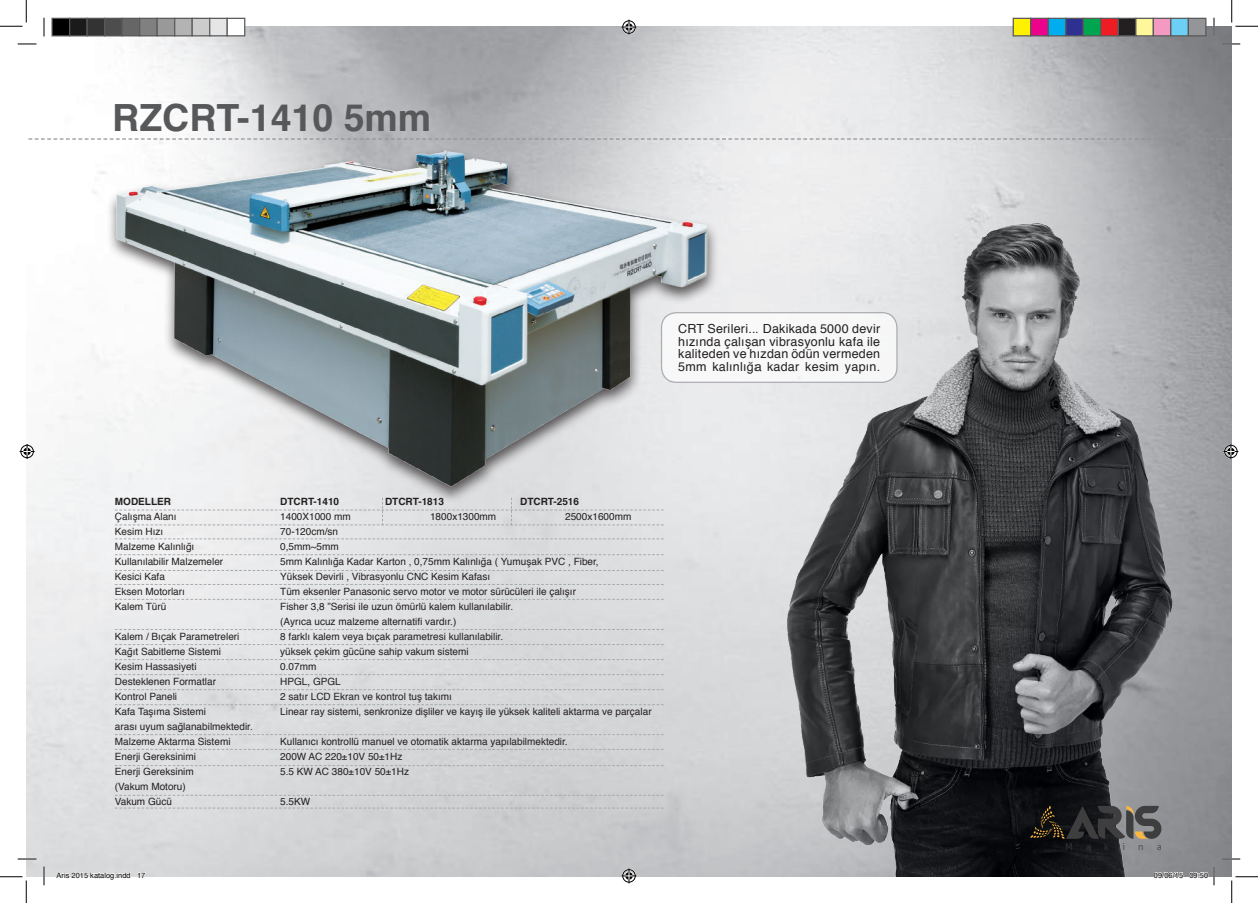
<style>
.page{position:relative;width:1258px;height:903px;background:#fff}
.page>*{position:absolute;margin:0;border:0;box-sizing:border-box;transform-origin:0 0}
.t1{font:700 37.5px "Helvetica";color:#57585a}
.t2{font:12.5px/12.5px "Helvetica";letter-spacing:.02em;color:#231f20;text-align:justify}
.t3{font:10px/15px "Helvetica";color:#231f20}
.t4{font:700 10px "Helvetica";color:#231f20}
.t5{font:300 9.5px "Aller";color:#3e3e3f}
.t6{font:7.5px "Helvetica";color:#000}
</style>
<div class="page">
<img style="left:26px;top:26px;width:1205px;height:851px">
<img style="left:106px;top:145px;width:608px;height:351px">
<svg style="left:26px;top:138px;width:1205px;height:2px;background:#b9babd"></svg>
<div style="left:661px;top:313px;width:235px;height:69px;background:#f8f8f9;border-radius:15px"></div>
<div style="left:661px;top:312px;width:236px;height:71px;border:1px solid #919398;border-radius:15px"></div>
<img style="left:756px;top:211px;width:461px;height:666px">
<svg style="left:1030px;top:806px;width:131px;height:33px;background:#3f3d39"></svg>
<svg style="left:115px;top:629px;width:548px;height:1px"></svg>
<svg style="left:115px;top:644px;width:548px;height:1px"></svg>
<svg style="left:115px;top:554px;width:548px;height:1px"></svg>
<svg style="left:115px;top:674px;width:548px;height:1px"></svg>
<svg style="left:115px;top:538px;width:548px;height:1px"></svg>
<svg style="left:115px;top:659px;width:548px;height:1px"></svg>
<svg style="left:115px;top:570px;width:548px;height:1px"></svg>
<svg style="left:115px;top:689px;width:548px;height:1px"></svg>
<svg style="left:115px;top:749px;width:548px;height:1px"></svg>
<svg style="left:115px;top:584px;width:548px;height:1px"></svg>
<svg style="left:115px;top:704px;width:548px;height:1px"></svg>
<svg style="left:115px;top:765px;width:548px;height:1px"></svg>
<svg style="left:115px;top:808px;width:548px;height:1px"></svg>
<svg style="left:115px;top:795px;width:548px;height:1px"></svg>
<svg style="left:115px;top:599px;width:548px;height:1px"></svg>
<svg style="left:115px;top:734px;width:548px;height:1px"></svg>
<svg style="left:115px;top:498px;width:548px;height:27px"></svg>
<svg style="left:18px;top:43px;width:18px;height:2px"></svg>
<svg style="left:1221px;top:43px;width:19px;height:2px"></svg>
<svg style="left:18px;top:858px;width:18px;height:2px"></svg>
<svg style="left:1221px;top:858px;width:19px;height:2px"></svg>
<svg style="left:43px;top:18px;width:2px;height:18px"></svg>
<svg style="left:43px;top:866px;width:2px;height:19px"></svg>
<svg style="left:1212px;top:18px;width:2px;height:18px"></svg>
<svg style="left:0;top:0;width:27px;height:27px"></svg>
<svg style="left:0;top:876px;width:27px;height:27px"></svg>
<svg style="left:1231px;top:0;width:26px;height:27px"></svg>
<svg style="left:1231px;top:876px;width:26px;height:27px"></svg>
<svg style="left:621px;top:20px;width:15px;height:15px"></svg>
<svg style="left:621px;top:868px;width:15px;height:15px"></svg>
<svg style="left:20px;top:444px;width:15px;height:15px"></svg>
<svg style="left:1223px;top:444px;width:15px;height:15px"></svg>
<div style="left:52px;top:18px;width:18px;height:18px;background:#000"></div>
<div style="left:51px;top:18px;width:19px;height:18px;border:1px solid #595959"></div>
<div style="left:70px;top:18px;width:17px;height:18px;background:#1a1a1a"></div>
<div style="left:69px;top:18px;width:19px;height:18px;border:1px solid #595959"></div>
<div style="left:87px;top:18px;width:18px;height:18px;background:#333"></div>
<div style="left:86px;top:18px;width:19px;height:18px;border:1px solid #595959"></div>
<div style="left:105px;top:18px;width:17px;height:18px;background:#4d4d4d"></div>
<div style="left:104px;top:18px;width:19px;height:18px;border:1px solid #595959"></div>
<div style="left:122px;top:18px;width:18px;height:18px;background:#666"></div>
<div style="left:121px;top:18px;width:19px;height:18px;border:1px solid #595959"></div>
<div style="left:140px;top:18px;width:17px;height:18px;background:#808080"></div>
<div style="left:139px;top:18px;width:19px;height:18px;border:1px solid #595959"></div>
<div style="left:157px;top:18px;width:18px;height:18px;background:#999"></div>
<div style="left:156px;top:18px;width:19px;height:18px;border:1px solid #595959"></div>
<div style="left:175px;top:18px;width:17px;height:18px;background:#b3b3b3"></div>
<div style="left:174px;top:18px;width:19px;height:18px;border:1px solid #595959"></div>
<div style="left:192px;top:18px;width:18px;height:18px;background:#ccc"></div>
<div style="left:191px;top:18px;width:19px;height:18px;border:1px solid #595959"></div>
<div style="left:210px;top:18px;width:17px;height:18px;background:#e6e6e6"></div>
<div style="left:209px;top:18px;width:19px;height:18px;border:1px solid #595959"></div>
<div style="left:227px;top:18px;width:18px;height:18px;background:#fff"></div>
<div style="left:226px;top:18px;width:19px;height:18px;border:1px solid #595959"></div>
<div style="left:1013px;top:18px;width:17px;height:18px;background:#fff101"></div>
<div style="left:1012px;top:18px;width:19px;height:18px;border:1px solid #595959"></div>
<div style="left:1030px;top:18px;width:18px;height:18px;background:#ed028c"></div>
<div style="left:1030px;top:18px;width:18px;height:18px;border:1px solid #595959"></div>
<div style="left:1048px;top:18px;width:17px;height:18px;background:#00aeef"></div>
<div style="left:1047px;top:18px;width:19px;height:18px;border:1px solid #595959"></div>
<div style="left:1065px;top:18px;width:18px;height:18px;background:#2e3092"></div>
<div style="left:1065px;top:18px;width:18px;height:18px;border:1px solid #595959"></div>
<div style="left:1083px;top:18px;width:17px;height:18px;background:#00a54f"></div>
<div style="left:1082px;top:18px;width:19px;height:18px;border:1px solid #595959"></div>
<div style="left:1100px;top:18px;width:18px;height:18px;background:#ee1d23"></div>
<div style="left:1100px;top:18px;width:18px;height:18px;border:1px solid #595959"></div>
<div style="left:1118px;top:18px;width:17px;height:18px;background:#231f20"></div>
<div style="left:1117px;top:18px;width:19px;height:18px;border:1px solid #595959"></div>
<div style="left:1135px;top:18px;width:18px;height:18px;background:#fff79a"></div>
<div style="left:1135px;top:18px;width:18px;height:18px;border:1px solid #595959"></div>
<div style="left:1153px;top:18px;width:17px;height:18px;background:#f499c2"></div>
<div style="left:1152px;top:18px;width:19px;height:18px;border:1px solid #595959"></div>
<div style="left:1170px;top:18px;width:18px;height:18px;background:#6bcff6"></div>
<div style="left:1170px;top:18px;width:18px;height:18px;border:1px solid #595959"></div>
<div style="left:1188px;top:18px;width:17px;height:18px;background:#939598"></div>
<div style="left:1187px;top:18px;width:19px;height:18px;border:1px solid #595959"></div>
<svg style="left:56px;top:872px;width:75px;height:5px"></svg>
<svg style="left:137px;top:872px;width:9px;height:5px"></svg>
<svg style="left:1153px;top:866px;width:61px;height:19px"></svg>
<h1 class="t1" style="left:112px;top:84px;width:320px">RZCRT-1410 5mm</h1>
<p class="t2" style="left:678px;top:322px;width:203px">CRT Serileri... Dakikada 5000 devir hızında çalışan vibrasyonlu kafa ile kaliteden ve hızdan ödün vermeden 5mm kalınlığa kadar kesim yapın.</p>
<p class="t4" style="left:115px;top:493px;width:58px">MODELLER</p>
<p class="t4" style="left:280px;top:493px;width:60px">DTCRT-1410</p>
<p class="t4" style="left:385px;top:493px;width:60px">DTCRT-1813</p>
<p class="t4" style="left:520px;top:493px;width:60px">DTCRT-2516</p>
<p class="t3" style="left:115px;top:509px;width:63px">Çalışma Alanı</p>
<p class="t3" style="left:280px;top:509px;width:72px">1400X1000 mm</p>
<p class="t3" style="left:430px;top:509px;width:68px">1800x1300mm</p>
<p class="t3" style="left:565px;top:509px;width:68px">2500x1600mm</p>
<p class="t3" style="left:115px;top:524px;width:50px">Kesim Hızı</p>
<p class="t3" style="left:280px;top:524px;width:59px">70-120cm/sn</p>
<p class="t3" style="left:115px;top:539px;width:81px">Malzeme Kalınlığı</p>
<p class="t3" style="left:280px;top:539px;width:60px">0,5mm~5mm</p>
<p class="t3" style="left:115px;top:554px;width:110px">Kullanılabilir Malzemeler</p>
<p class="t3" style="left:280px;top:554px;width:320px">5mm Kalınlığa Kadar Karton , 0,75mm Kalınlığa ( Yumuşak PVC , Fiber,</p>
<p class="t3" style="left:115px;top:569px;width:52px">Kesici Kafa</p>
<p class="t3" style="left:280px;top:569px;width:211px">Yüksek Devirli , Vibrasyonlu CNC Kesim Kafası</p>
<p class="t3" style="left:115px;top:584px;width:72px">Eksen Motorları</p>
<p class="t3" style="left:280px;top:584px;width:297px">Tüm eksenler Panasonic servo motor ve motor sürücüleri ile çalışır</p>
<p class="t3" style="left:115px;top:599px;width:53px">Kalem Türü</p>
<p class="t3" style="left:280px;top:599px;width:234px">Fisher 3,8 ”Serisi ile uzun ömürlü kalem kullanılabilir. (Ayrıca ucuz malzeme alternatifi vardır.)</p>
<p class="t3" style="left:115px;top:629px;width:126px">Kalem / Bıçak Parametreleri</p>
<p class="t3" style="left:280px;top:629px;width:224px">8 farklı kalem veya bıçak parametresi kullanılabilir.</p>
<p class="t3" style="left:115px;top:644px;width:108px">Kağıt Sabitleme Sistemi</p>
<p class="t3" style="left:280px;top:644px;width:190px">yüksek çekim gücüne sahip vakum sistemi</p>
<p class="t3" style="left:115px;top:659px;width:83px">Kesim Hassasiyeti</p>
<p class="t3" style="left:280px;top:659px;width:38px">0.07mm</p>
<p class="t3" style="left:115px;top:674px;width:103px">Desteklenen Formatlar</p>
<p class="t3" style="left:280px;top:674px;width:62px">HPGL, GPGL</p>
<p class="t3" style="left:115px;top:689px;width:64px">Kontrol Paneli</p>
<p class="t3" style="left:280px;top:689px;width:173px">2 satır LCD Ekran ve kontrol tuş takımı</p>
<p class="t3" style="left:115px;top:704px;width:92px">Kafa Taşıma Sistemi</p>
<p class="t3" style="left:280px;top:704px;width:373px">Linear ray sistemi, senkronize dişliler ve kayış ile yüksek kaliteli aktarma ve parçalar</p>
<p class="t3" style="left:115px;top:719px;width:139px">arası uyum sağlanabilmektedir.<br>Malzeme Aktarma Sistemi</p>
<p class="t3" style="left:280px;top:734px;width:289px">Kullanıcı kontrollü manuel ve otomatik aktarma yapılabilmektedir.</p>
<p class="t3" style="left:115px;top:749px;width:83px">Enerji Gereksinimi</p>
<p class="t3" style="left:280px;top:749px;width:124px">200W AC 220±10V 50±1Hz</p>
<p class="t3" style="left:115px;top:764px;width:80px">Enerji Gereksinim</p>
<p class="t3" style="left:280px;top:764px;width:130px">5.5 KW AC 380±10V 50±1Hz</p>
<p class="t3" style="left:115px;top:779px;width:72px">(Vakum Motoru)<br>Vakum Gücü</p>
<p class="t3" style="left:280px;top:794px;width:32px">5.5KW</p>
<p class="t5" style="left:1065px;top:841px;width:9px">M</p>
<p class="t5" style="left:1086px;top:841px;width:6px">a</p>
<p class="t5" style="left:1104px;top:841px;width:6px">k</p>
<p class="t5" style="left:1122px;top:841px;width:4px">i</p>
<p class="t5" style="left:1137px;top:841px;width:7px">n</p>
<p class="t5" style="left:1156px;top:841px;width:6px">a</p>
<p class="t6" style="left:56px;top:869px;width:90px">Aris 2015 katalog.indd 17</p>
<p class="t6" style="left:1153px;top:869px;width:56px">09/06/15 09:50</p>
</div>
